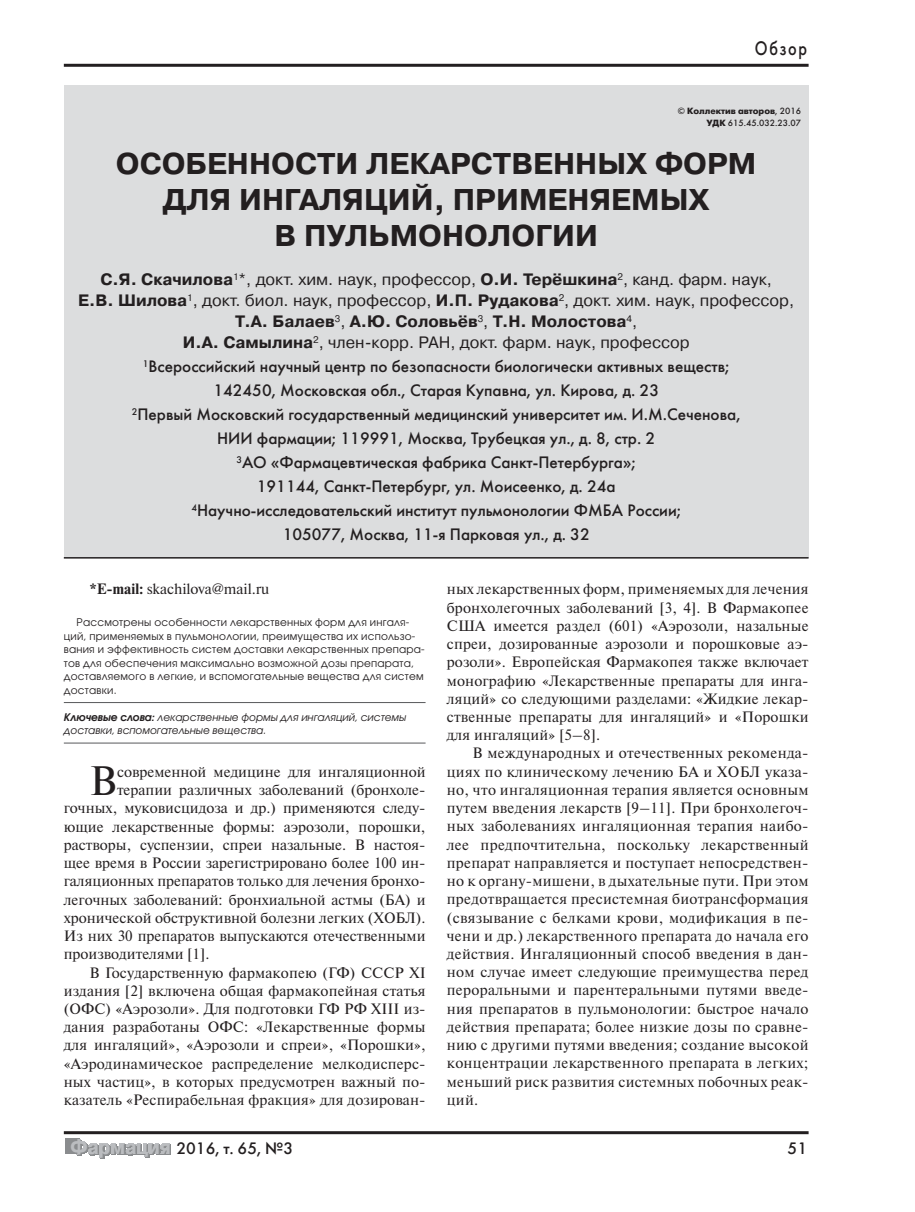
<style>
.page{position:relative;width:915px;height:1212px;background:#fff}
.page>*{position:absolute;margin:0;border:0;box-sizing:border-box;transform-origin:0 0}
.t1{font:41.1px "Newton C";color:#231f20}
.t2{font:700 30px/36px "Pragmatica C";color:#231f20;text-align:center}
.t3{font:700 20.25px "Pragmatica C";color:#8a8c8e;scale:.9 1}
.t4{font:19.5px "Futura Futuris C";letter-spacing:.1em;color:#231f20;scale:.8 1}
.t5{font:16.5px/24px "Futura Futuris C";color:#231f20;text-align:center}
.t6{font:16.5px/21px "Pragmatica C";color:#231f20;text-align:center}
.t7{font:15px/18.3px "Newton C";color:#231f20;text-align:justify}
.t8{font:10.5px/13.5px "Avant Garde Gothic C";letter-spacing:.02em;color:#231f20}
.t9{font:italic 10.5px/13.5px "Avant Garde Gothic C";color:#231f20}
.t10{font:9px/12px "Futura Futuris C";color:#231f20;text-align:right}
.s1{font-weight:700}
</style>
<div class="page">
<hr style="left:64px;top:64px;width:744px;height:3px;background:#231f20">
<hr style="left:64px;top:1131px;width:744px;height:3px;background:#231f20">
<div style="left:65px;top:1138px;width:14px;height:16px;background:#8a8c8e"></div>
<hr style="left:64px;top:702px;width:361px;height:1px;background:#58595b">
<hr style="left:64px;top:743px;width:361px;height:1px;background:#58595b">
<div style="left:64px;top:85px;width:744px;height:472px;background:#dcddde"></div>
<hr style="left:64px;top:557px;width:744px;height:2px;background:#231f20">
<h3 class="t4" style="left:754px;top:41px;width:67px">Обзор</h3>
<p class="t10" style="left:677px;top:106px;width:125px">© <span class="s1">Коллектив авторов</span>, 2016<br><span class="s1">УДК</span> 615.45.032.23.07</p>
<h2 class="t2" style="left:116px;top:149px;width:642px">ОСОБЕННОСТИ ЛЕКАРСТВЕННЫХ ФОРМ<br>ДЛЯ ИНГАЛЯЦИЙ, ПРИМЕНЯЕМЫХ<br>В ПУЛЬМОНОЛОГИИ</h2>
<p class="t6" style="left:78px;top:271px;width:717px"><span class="s1">С.Я. Скачилова</span><sup>1</sup>*, докт. хим. наук, профессор, <span class="s1">О.И. Терёшкина</span><sup>2</sup>, канд. фарм. наук,<br><span class="s1">Е.В. Шилова</span><sup>1</sup>, докт. биол. наук, профессор, <span class="s1">И.П. Рудакова</span><sup>2</sup>, докт. хим. наук, профессор, <span class="s1">Т.А. Балаев</span><sup>3</sup>, <span class="s1">А.Ю. Соловьёв</span><sup>3</sup>, <span class="s1">Т.Н. Молостова</span><sup>4</sup>,<br><span class="s1">И.А. Самылина</span><sup>2</sup>, член-корр. РАН, докт. фарм. наук, профессор</p>
<p class="t5" style="left:132px;top:356px;width:610px"><sup>1</sup>Всероссийский научный центр по безопасности биологически активных веществ; 142450, Московская обл., Старая Купавна, ул. Кирова, д. 23<br><sup>2</sup>Первый Московский государственный медицинский университет им. И.М.Сеченова, НИИ фармации; 119991, Москва, Трубецкая ул., д. 8, стр. 2<br><sup>3</sup>АО «Фармацевтическая фабрика Санкт-Петербурга»;<br>191144, Санкт-Петербург, ул. Моисеенко, д. 24а<br><sup>4</sup>Научно-исследовательский институт пульмонологии ФМБА России;<br>105077, Москва, 11-я Парковая ул., д. 32</p>
<p class="t7" style="left:89px;top:582px;width:181px"><span class="s1">*E-mail:</span> skachilova@mail.ru</p>
<p class="t8" style="left:64px;top:616px;width:362px;text-indent:13px">Рассмотрены особенности лекарственных форм для ингаля&shy;ций, применяемых в пульмонологии, преимущества их использо&shy;вания и эффективность систем доставки лекарственных препара&shy;тов для обеспечения максимально возможной дозы препарата, доставляемого в легкие, и вспомогательные вещества для систем доставки.</p>
<p class="t9" style="left:64px;top:711px;width:344px"><span class="s1">Ключевые слова:</span> лекарственные формы для ингаляций, системы доставки, вспомогательные вещества.</p>
<h1 class="t1" style="left:89px;top:766px;width:29px">В</h1>
<p class="t7" style="left:117px;top:764px;width:310px">современной медицине для ингаляционной</p>
<p class="t7" style="left:117px;top:782px;width:310px">терапии различных заболеваний (бронхоле-</p>
<p class="t7" style="left:64px;top:801px;width:363px">гочных, муковисцидоза и др.) применяются следу-</p>
<p class="t7" style="left:64px;top:819px;width:363px">ющие лекарственные формы: аэрозоли, порошки,</p>
<p class="t7" style="left:64px;top:837px;width:363px">растворы, суспензии, спреи назальные. В настоя-</p>
<p class="t7" style="left:64px;top:855px;width:363px">щее время в России зарегистрировано более 100 ин-</p>
<p class="t7" style="left:64px;top:874px;width:363px">галяционных препаратов только для лечения бронхо-</p>
<p class="t7" style="left:64px;top:892px;width:363px">легочных заболеваний: бронхиальной астмы (БА) и</p>
<p class="t7" style="left:64px;top:910px;width:363px">хронической обструктивной болезни легких (ХОБЛ).</p>
<p class="t7" style="left:64px;top:928px;width:363px">Из них 30 препаратов выпускаются отечественными</p>
<p class="t7" style="left:64px;top:946px;width:147px">производителями [1].</p>
<p class="t7" style="left:89px;top:965px;width:337px">В Государственную фармакопею (ГФ) СССР XI</p>
<p class="t7" style="left:64px;top:983px;width:363px">издания [2] включена общая фармакопейная статья</p>
<p class="t7" style="left:64px;top:1001px;width:363px">(ОФС) «Аэрозоли». Для подготовки ГФ РФ XIII из-</p>
<p class="t7" style="left:64px;top:1019px;width:363px">дания разработаны ОФС: «Лекарственные формы</p>
<p class="t7" style="left:64px;top:1038px;width:363px">для ингаляций», «Аэрозоли и спреи», «Порошки»,</p>
<p class="t7" style="left:64px;top:1056px;width:363px">«Аэродинамическое распределение мелкодисперс-</p>
<p class="t7" style="left:64px;top:1074px;width:363px">ных частиц», в которых предусмотрен важный по-</p>
<p class="t7" style="left:64px;top:1092px;width:363px">казатель «Респирабельная фракция» для дозирован-</p>
<p class="t7" style="left:446px;top:582px;width:363px">ных лекарственных форм, применяемых для лечения бронхолегочных заболеваний [3, 4]. В Фармакопее США имеется раздел (601) «Аэрозоли, назальные спреи, дозированные аэрозоли и порошковые аэ&shy;розоли». Европейская Фармакопея также включает монографию «Лекарственные препараты для инга&shy;ляций» со следующими разделами: «Жидкие лекар&shy;ственные препараты для ингаляций» и «Порошки для ингаляций» [5–8].</p>
<p class="t7" style="left:446px;top:746px;width:363px;text-indent:26px">В международных и отечественных рекоменда&shy;циях по клиническому лечению БА и ХОБЛ указа&shy;но, что ингаляционная терапия является основным путем введения лекарств [9–11]. При бронхолегоч&shy;ных заболеваниях ингаляционная терапия наибо&shy;лее предпочтительна, поскольку лекарственный препарат направляется и поступает непосредствен&shy;но к органу-мишени, в дыхательные пути. При этом предотвращается пресистемная биотрансформация (связывание с белками крови, модификация в пе&shy;чени и др.) лекарственного препарата до начала его действия. Ингаляционный способ введения в дан&shy;ном случае имеет следующие преимущества перед пероральными и парентеральными путями введе&shy;ния препаратов в пульмонологии: быстрое начало действия препарата; более низкие дозы по сравне&shy;нию с другими путями введения; создание высокой концентрации лекарственного препарата в легких; меньший риск развития системных побочных реак&shy;ций.</p>
<h3 class="t3" style="left:71px;top:1140px;width:113px">Фармация</h3>
<p class="t5" style="left:176px;top:1138px;width:118px">2016, т. 65, №3</p>
<p class="t5" style="left:787px;top:1138px;width:21px">51</p>
</div>
